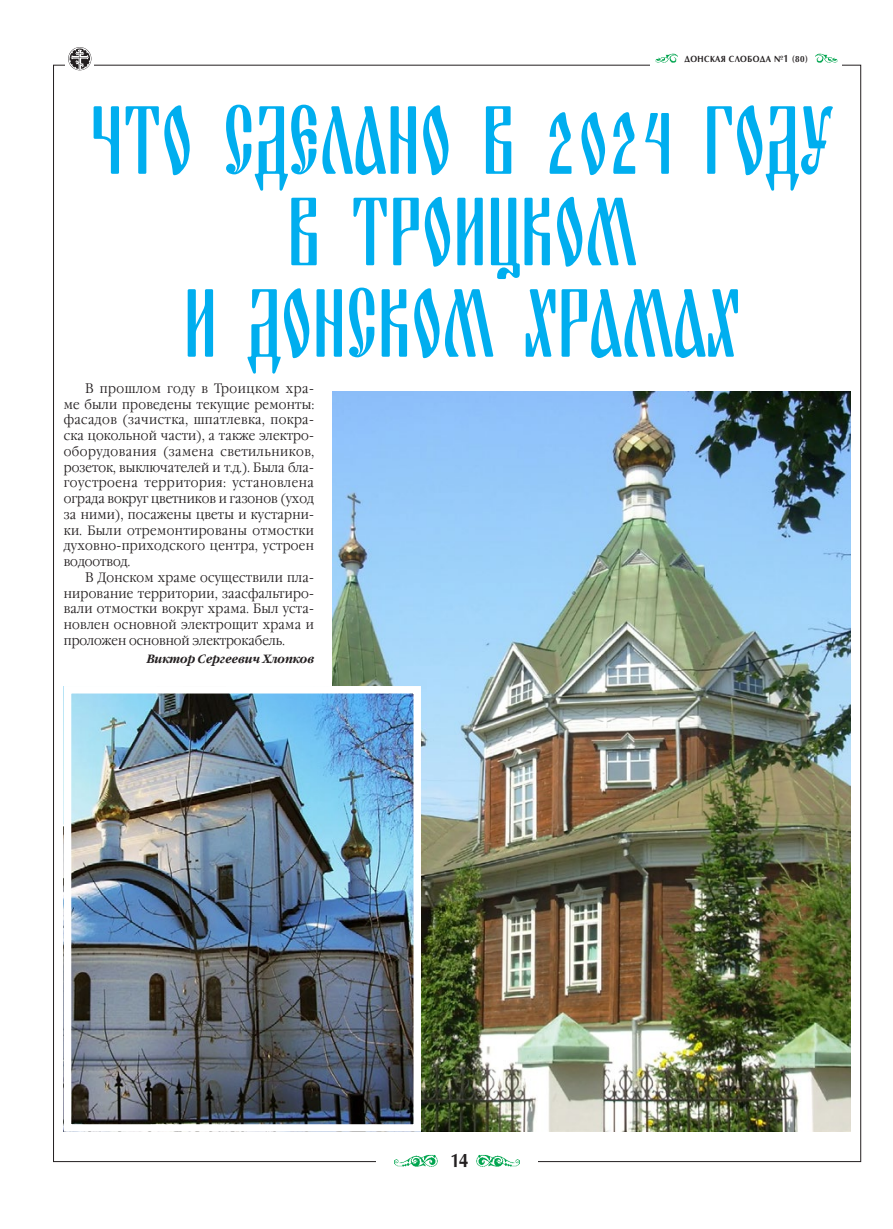
<style>
.page{position:relative;width:893px;height:1229px;background:#fff}
.page>*{position:absolute;margin:0;border:0;box-sizing:border-box;transform-origin:0 0}
.t1{font:100.5px/91.5px "Blagovest One";color:#00aeef;text-align:center}
.t2{font:700 19.5px "AG Opus";color:#231f20;scale:.9 1}
.t3{font:300 13.5px/15.8px "Garamond C";letter-spacing:.02em;color:#231f20;text-align:justify;scale:.9 1}
.t4{font:italic 700 12px "Garamond C";letter-spacing:.005em;color:#231f20;scale:.9 1}
.t5{font:700 9px "AG Opus";letter-spacing:.055em;color:#231f20;scale:.9 1}
.s1{font-size:10.5px}
</style>
<div class="page">
<img style="left:395px;top:1154px;width:43px;height:12px">
<img style="left:476px;top:1154px;width:43px;height:12px">
<svg style="left:68px;top:47px;width:23px;height:23px"></svg>
<img style="left:655px;top:53px;width:22px;height:10px">
<img style="left:815px;top:53px;width:22px;height:10px">
<img style="left:332px;top:391px;width:518px;height:740px">
<img style="left:73px;top:695px;width:339px;height:428px">
<div style="left:64px;top:686px;width:357px;height:446px;border:8px solid #fff"></div>
<p class="t5" style="left:684px;top:54px;width:139px">ДОНСКАЯ СЛОБОДА №<span class="s1">1</span> (80)</p>
<h1 class="t1" style="left:91px;top:94px;width:744px">Что сделано в 2024 году в Троицком<br>и Донском храмах</h1>
<p class="t3" style="left:64px;top:381px;width:280px;text-indent:21px">В прошлом году в Троицком хра&shy;ме были проведены текущие ремонты: фасадов (зачистка, шпатлевка, покра&shy;ска цокольной части), а также электро&shy;оборудования (замена светильников, розеток, выключателей и т.д.). Была бла&shy;гоустроена территория: установлена ограда вокруг цветников и газонов (уход за ними), посажены цветы и кустарни&shy;ки. Были отремонтированы отмостки духовно-приходского центра, устроен водоотвод.</p>
<p class="t3" style="left:64px;top:570px;width:280px;text-indent:21px">В Донском храме осуществили пла&shy;нирование территории, заасфальтиро&shy;вали отмостки вокруг храма. Был уста&shy;новлен основной электрощит храма и проложен основной электрокабель.</p>
<p class="t4" style="left:147px;top:652px;width:187px">Виктор Сергеевич Хлопков</p>
<h2 class="t2" style="left:450px;top:1149px;width:22px">14</h2>
</div>
